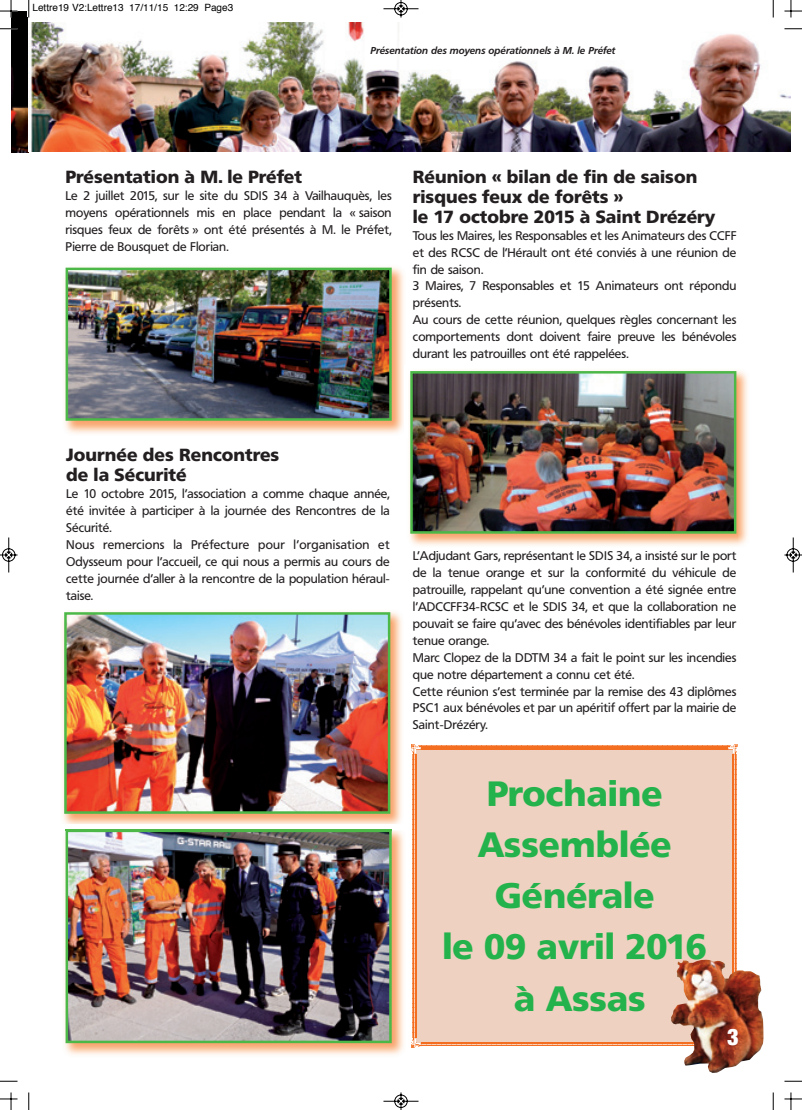
<style>
.page{position:relative;width:802px;height:1110px;background:#fff}
.page>*{position:absolute;margin:0;border:0;box-sizing:border-box;transform-origin:0 0}
.t1{font:900 35px/51.2px "Frutiger BQ";color:#23b24b;text-align:center}
.t2{font:900 condensed 22.5px "Helvetica Neue";color:#fff}
.t3{font:900 17.5px/20px "Frutiger BQ";color:#231f20}
.t4{font:12.5px/16.9px "Frutiger BQ";color:#231f20}
.t5{font:italic 700 10px "Frutiger BQ";color:#231f20}
.t6{font:10px "Helvetica";color:#000}
</style>
<div class="page">
<div style="left:411px;top:745px;width:326px;height:303px;background:#eed1c0"></div>
<img style="left:11px;top:11px;width:18px;height:142px">
<img style="left:29px;top:22px;width:761px;height:129px">
<img style="left:671px;top:960px;width:92px;height:113px">
<img style="left:65px;top:267px;width:339px;height:167px">
<img style="left:69px;top:271px;width:320px;height:147px">
<div style="left:66px;top:268px;width:326px;height:153px;border:2px solid #4cb848"></div>
<img style="left:65px;top:830px;width:339px;height:225px">
<img style="left:69px;top:833px;width:320px;height:207px">
<div style="left:66px;top:830px;width:326px;height:213px;border:2px solid #4cb848"></div>
<img style="left:410px;top:370px;width:338px;height:176px">
<img style="left:413px;top:374px;width:320px;height:157px">
<div style="left:410px;top:371px;width:326px;height:163px;border:2px solid #4cb848"></div>
<img style="left:63px;top:612px;width:339px;height:212px">
<img style="left:65px;top:829px;width:327px;height:1px">
<img style="left:66px;top:830px;width:326px;height:1px">
<img style="left:67px;top:615px;width:320px;height:196px">
<div style="left:64px;top:612px;width:326px;height:202px;border:2px solid #4cb848"></div>
<svg style="left:28px;top:0;width:2px;height:18px"></svg>
<svg style="left:0;top:28px;width:18px;height:2px"></svg>
<svg style="left:773px;top:0;width:1px;height:18px"></svg>
<svg style="left:784px;top:28px;width:18px;height:2px"></svg>
<svg style="left:28px;top:1092px;width:2px;height:18px"></svg>
<svg style="left:0;top:1081px;width:18px;height:1px"></svg>
<svg style="left:773px;top:1092px;width:1px;height:18px"></svg>
<svg style="left:784px;top:1081px;width:18px;height:1px"></svg>
<svg style="left:0;top:0;width:17px;height:18px"></svg>
<svg style="left:784px;top:0;width:18px;height:18px"></svg>
<svg style="left:0;top:1092px;width:17px;height:18px"></svg>
<svg style="left:784px;top:1092px;width:18px;height:18px"></svg>
<svg style="left:383px;top:0;width:36px;height:18px"></svg>
<svg style="left:383px;top:1092px;width:36px;height:18px"></svg>
<svg style="left:0;top:537px;width:18px;height:36px"></svg>
<svg style="left:784px;top:537px;width:18px;height:36px"></svg>
<p class="t6" style="left:32px;top:4px;width:202px">Lettre19 V2:Lettre13 17/11/15 12:29 Page3</p>
<p class="t5" style="left:370px;top:45px;width:246px">Présentation des moyens opérationnels à M. le Préfet</p>
<h3 class="t3" style="left:66px;top:167px;width:238px">Présentation à M. le Préfet</h3>
<p class="t4" style="left:66px;top:187px;width:327px;text-align:justify">Le 2 juillet 2015, sur le site du SDIS 34 à Vailhauquès, les moyens opérationnels mis en place pendant la « saison risques feux de forêts » ont été présentés à M. le Préfet, Pierre de Bousquet de Florian.</p>
<h3 class="t3" style="left:413px;top:167px;width:304px">Réunion « bilan de fin de saison risques feux de forêts »<br>le 17 octobre 2015 à Saint Drézéry</h3>
<p class="t4" style="left:413px;top:227px;width:325px">Tous les Maires, les Responsables et les Animateurs des CCFF et des RCSC de l’Hérault ont été conviés à une réunion de fin de saison.<br>3 Maires, 7 Responsables et 15 Animateurs ont répondu présents.<br>Au cours de cette réunion, quelques règles concernant les comportements dont doivent faire preuve les bénévoles durant les patrouilles ont été rappelées.</p>
<h3 class="t3" style="left:66px;top:445px;width:215px">Journée des Rencontres de la Sécurité</h3>
<p class="t4" style="left:66px;top:486px;width:325px">Le 10 octobre 2015, l’association a comme chaque année, été invitée à participer à la journée des Rencontres de la Sécurité.<br>Nous remercions la Préfecture pour l’organisation et Odysseum pour l’accueil, ce qui nous a permis au cours de cette journée d’aller à la rencontre de la population héraul&shy;taise.</p>
<p class="t4" style="left:413px;top:548px;width:325px">L’Adjudant Gars, représentant le SDIS 34, a insisté sur le port de la tenue orange et sur la conformité du véhicule de patrouille, rappelant qu’une convention a été signée entre l’ADCCFF34-RCSC et le SDIS 34, et que la collaboration ne pouvait se faire qu’avec des bénévoles identifiables par leur tenue orange.<br>Marc Clopez de la DDTM 34 a fait le point sur les incendies que notre département a connu cet été.<br>Cette réunion s’est terminée par la remise des 43 diplômes PSC1 aux bénévoles et par un apéritif offert par la mairie de Saint-Drézéry.</p>
<h1 class="t1" style="left:442px;top:768px;width:266px">Prochaine<br>Assemblée<br>Générale<br>le 09 avril 2016 à Assas</h1>
<h2 class="t2" style="left:727px;top:1023px;width:13px">3</h2>
</div>
